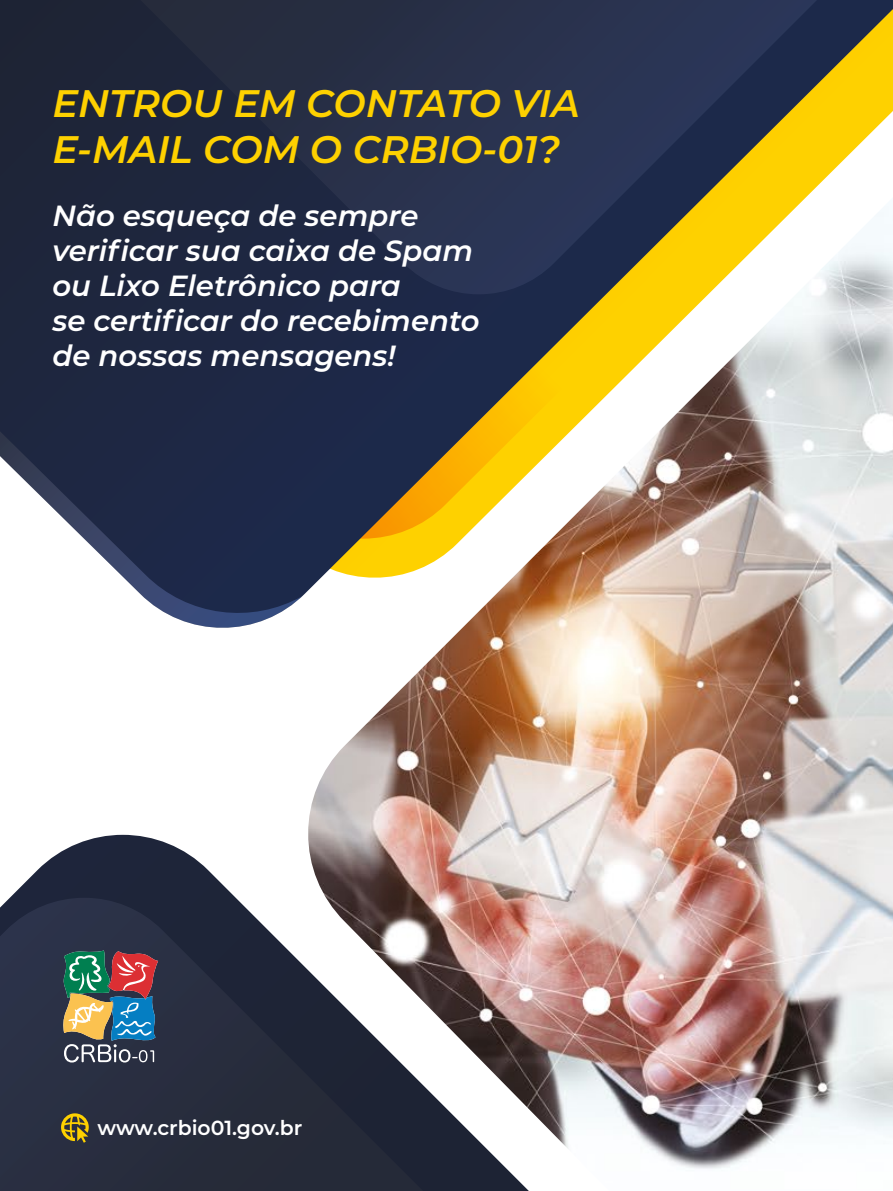
<style>
.page{position:relative;width:893px;height:1191px;background:#fff}
.page>*{position:absolute;margin:0;border:0;box-sizing:border-box;transform-origin:0 0}
.t1{font:italic 600 38.4px/46px "Montserrat";color:#fed100}
.t2{font:italic 600 29.1px/35px "Montserrat";color:#fff}
.t3{font:600 20.4px "Montserrat";color:#fff}
</style>
<div class="page">
<svg style="left:10px;top:835px;width:225px;height:62px"></svg>
<svg style="left:0;top:897px;width:296px;height:294px;background:#2b3143"></svg>
<svg style="left:0;top:0;width:893px;height:410px;background:#363a40"></svg>
<svg style="left:0;top:410px;width:296px;height:218px"></svg>
<svg style="left:117px;top:0;width:723px;height:294px;background:#303644"></svg>
<svg style="left:61px;top:1113px;width:28px;height:29px"></svg>
<svg style="left:63px;top:950px;width:95px;height:112px;background:#6f7571"></svg>
<img style="left:296px;top:197px;width:597px;height:994px">
<h1 class="t1" style="left:52px;top:78px;width:529px">ENTROU EM CONTATO VIA<br>E-MAIL COM O CRBIO-01?</h1>
<p class="t2" style="left:52px;top:197px;width:429px">Não esqueça de sempre verificar sua caixa de Spam ou Lixo Eletrônico para<br>se certificar do recebimento de nossas mensagens!</p>
<p class="t3" style="left:98px;top:1113px;width:206px">www.crbio01.gov.br</p>
</div>
